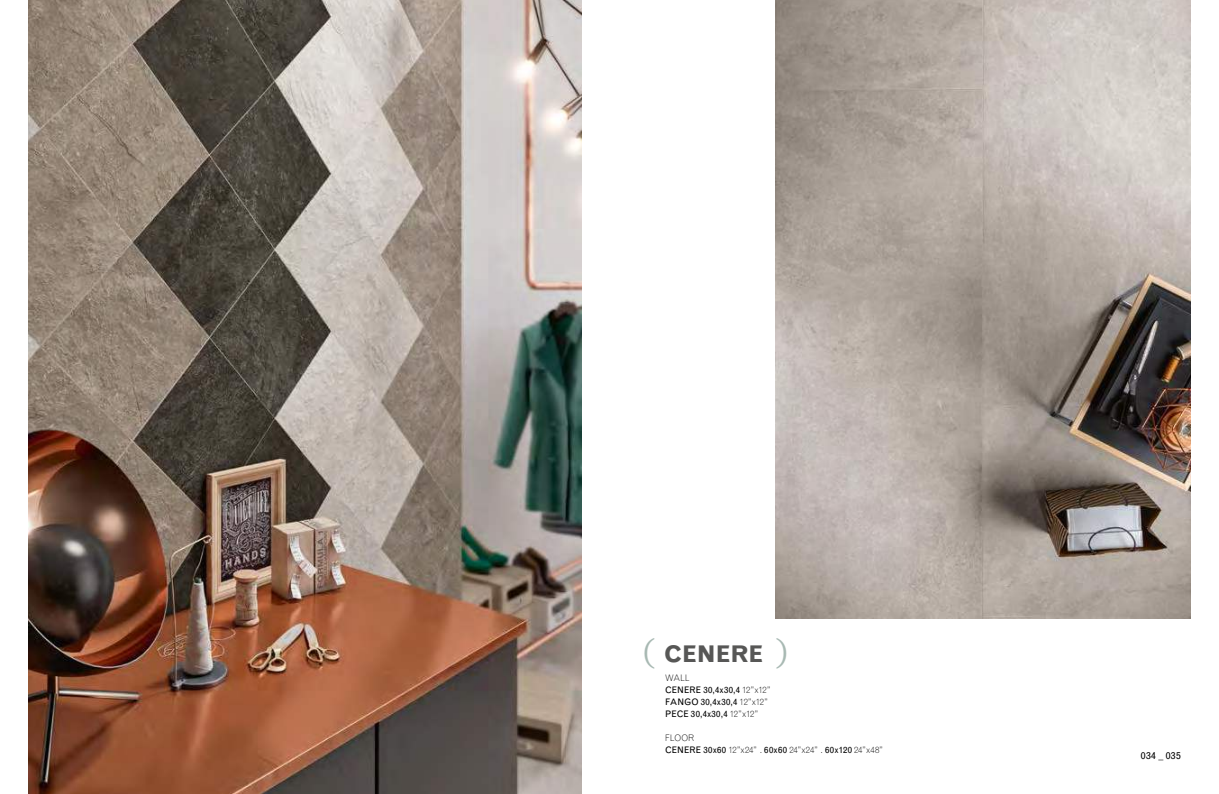
<style>
.page{position:relative;width:1219px;height:794px;background:#fff}
.page>*{position:absolute;margin:0;border:0;box-sizing:border-box;transform-origin:0 0}
.t1{font:700 23px "Grotesque MT Std";letter-spacing:-.015em;color:#575756}
.t2{font:10px "Grotesque MT Std";letter-spacing:.035em;color:#000}
.t3{font:9px/12px "Grotesque MT Std";letter-spacing:.01em;color:#000}
.t4{font:300 9px/12px "Grotesque MT Std";letter-spacing:-.015em;color:#000}
.s1{font-family:"Clarendon";font-weight:300;font-size:35.2px;color:#a8b9b3}
.s2{font-weight:300}
.s3{font-weight:400}
</style>
<div class="page">
<img style="left:28px;top:0;width:553px;height:794px">
<img style="left:775px;top:0;width:415px;height:618px">
<h1 class="t1" style="left:643px;top:640px;width:145px"><span class="s1">(</span> CENERE <span class="s1">)</span></h1>
<p class="t3" style="left:665px;top:671px;width:107px"><span class="s2">WALL<br></span>CENERE 30,4x30,4 <span class="s2">12”x12”<br></span>FANGO 30,4x30,4 <span class="s2">12”x12”<br></span>PECE 30,4x30,4 <span class="s2">12”x12”</span></p>
<p class="t4" style="left:665px;top:732px;width:220px">FLOOR<br><span class="s3">CENERE 30x60</span> 12”x24” . <span class="s3">60x60</span> 24”x24” . <span class="s3">60x120</span> 24”x48”</p>
<p class="t2" style="left:1141px;top:749px;width:42px">034 _ 035</p>
</div>
